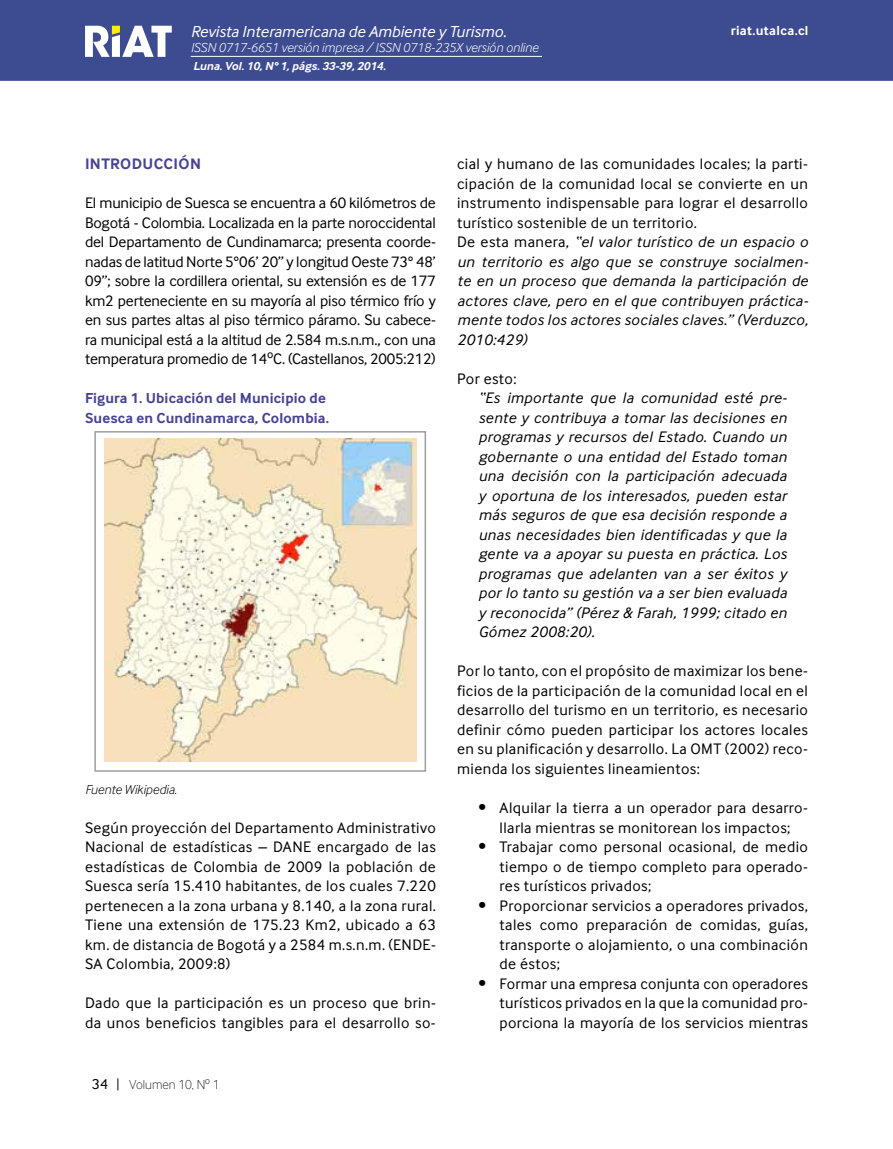
<style>
.page{position:relative;width:893px;height:1149px;background:#fff}
.page>*{position:absolute;margin:0;border:0;box-sizing:border-box;transform-origin:0 0}
.t1{font:italic 16.5px "Inter Face";color:#fff}
.t2{font:15.75px/19.5px "Inter Face";letter-spacing:.025em;color:#000;text-align:justify}
.t3{font:italic 15.75px/19.5px "Inter Face";letter-spacing:.025em;color:#000}
.t4{font:700 15.75px "Inter Face";letter-spacing:.025em;color:#484495}
.t5{font:700 15px/19.5px "Inter Face";letter-spacing:.01em;color:#484495}
.t6{font:15px "Inter Face";color:#000}
.t7{font:italic 300 13.5px "Inter Face";color:#fff}
.t8{font:italic 300 13.5px "Inter Face";color:#000}
.t9{font:700 13.5px "Inter Face";letter-spacing:.025em;color:#fff}
.t10{font:100 13.5px "Inter Face";color:#000}
.t11{font:italic 700 12px "Inter Face";color:#fff}
.s1{font-style:normal}
</style>
<div class="page">
<div style="left:0;top:0;width:893px;height:81px;background:#3d4b90"></div>
<svg style="left:85px;top:26px;width:87px;height:31px"></svg>
<hr style="left:191px;top:56px;width:351px;height:1px;background:#fff">
<img style="left:104px;top:439px;width:313px;height:321px">
<div style="left:94px;top:431px;width:332px;height:340px;border:2px solid #9d9d9c"></div>
<p class="t1" style="left:191px;top:22px;width:317px">Revista Interamericana de Ambiente y Turismo.</p>
<p class="t7" style="left:191px;top:39px;width:349px">ISSN 0717-6651 versión impresa / ISSN 0718-235X versión online</p>
<p class="t11" style="left:193px;top:59px;width:194px">Luna. Vol. 10, N° 1, págs. 33-39, 2014.</p>
<p class="t9" style="left:731px;top:22px;width:79px">riat.utalca.cl</p>
<p class="t4" style="left:85px;top:155px;width:117px">INTRODUCCIÓN</p>
<p class="t2" style="left:85px;top:193px;width:352px">El municipio de Suesca se encuentra a 60 kilómetros de Bogotá - Colombia. Localizada en la parte noroccidental del Departamento de Cundinamarca; presenta coorde&shy;nadas de latitud Norte 5°06’ 20” y longitud Oeste 73° 48’ 09”; sobre la cordillera oriental, su extensión es de 177 km2 perteneciente en su mayoría al piso térmico frío y en sus partes altas al piso térmico páramo. Su cabece&shy;ra municipal está a la altitud de 2.584 m.s.n.m., con una temperatura promedio de 14ºC. (Castellanos, 2005:212)</p>
<p class="t5" style="left:85px;top:388px;width:245px">Figura 1. Ubicación del Municipio de<br>Suesca en Cundinamarca, Colombia.</p>
<p class="t8" style="left:85px;top:781px;width:93px">Fuente Wikipedia.</p>
<p class="t2" style="left:85px;top:817px;width:352px">Según proyección del Departamento Administrativo Nacional de estadísticas – DANE encargado de las estadísticas de Colombia de 2009 la población de Suesca sería 15.410 habitantes, de los cuales 7.220 pertenecen a la zona urbana y 8.140, a la zona rural.<br>Tiene una extensión de 175.23 Km2, ubicado a 63 km. de distancia de Bogotá y a 2584 m.s.n.m. (ENDE-SA Colombia, 2009:8)</p>
<p class="t2" style="left:85px;top:992px;width:352px">Dado que la participación es un proceso que brin&shy;da unos beneficios tangibles para el desarrollo so-</p>
<p class="t6" style="left:92px;top:1075px;width:18px">34</p>
<p class="t10" style="left:129px;top:1076px;width:92px">Volumen 10, Nº 1</p>
<p class="t3" style="left:457px;top:154px;width:353px"><span class="s1">cial y humano de las comunidades locales; la parti&shy;cipación de la comunidad local se convierte en un instrumento indispensable para lograr el desarrollo turístico sostenible de un territorio.<br>De esta manera,</span> “el valor turístico de un espacio o un territorio es algo que se construye socialmen&shy;te en un proceso que demanda la participación de actores clave, pero en el que contribuyen práctica&shy;mente todos los actores sociales claves.” (Verduzco, 2010:429)</p>
<p class="t2" style="left:457px;top:368px;width:61px">Por esto:</p>
<p class="t3" style="left:478px;top:388px;width:310px;text-align:justify">“Es importante que la comunidad esté pre&shy;sente y contribuya a tomar las decisiones en programas y recursos del Estado. Cuando un gobernante o una entidad del Estado toman una decisión con la participación adecuada y oportuna de los interesados, pueden estar más seguros de que esa decisión responde a unas necesidades bien identificadas y que la gente va a apoyar su puesta en práctica. Los programas que adelanten van a ser éxitos y por lo tanto su gestión va a ser bien evaluada y reconocida” (Pérez &amp; Farah, 1999; citado en Gómez 2008:20).</p>
<p class="t2" style="left:457px;top:661px;width:352px">Por lo tanto, con el propósito de maximizar los bene&shy;ficios de la participación de la comunidad local en el desarrollo del turismo en un territorio, es necesario definir cómo pueden participar los actores locales en su planificación y desarrollo. La OMT (2002) reco&shy;mienda los siguientes lineamientos:</p>
<p class="t2" style="left:478px;top:797px;width:331px;text-align:center">• Alquilar la tierra a un operador para desarro&shy;llarla mientras se monitorean los impactos;</p>
<p class="t2" style="left:500px;top:836px;width:310px;text-indent:-21px">• Trabajar como personal ocasional, de medio tiempo o de tiempo completo para operado&shy;res turísticos privados;</p>
<p class="t2" style="left:500px;top:895px;width:310px;text-indent:-21px">• Proporcionar servicios a operadores privados, tales como preparación de comidas, guías, transporte o alojamiento, o una combinación de éstos;</p>
<p class="t2" style="left:500px;top:973px;width:310px;text-indent:-21px">• Formar una empresa conjunta con operadores turísticos privados en la que la comunidad pro&shy;porciona la mayoría de los servicios mientras</p>
</div>
